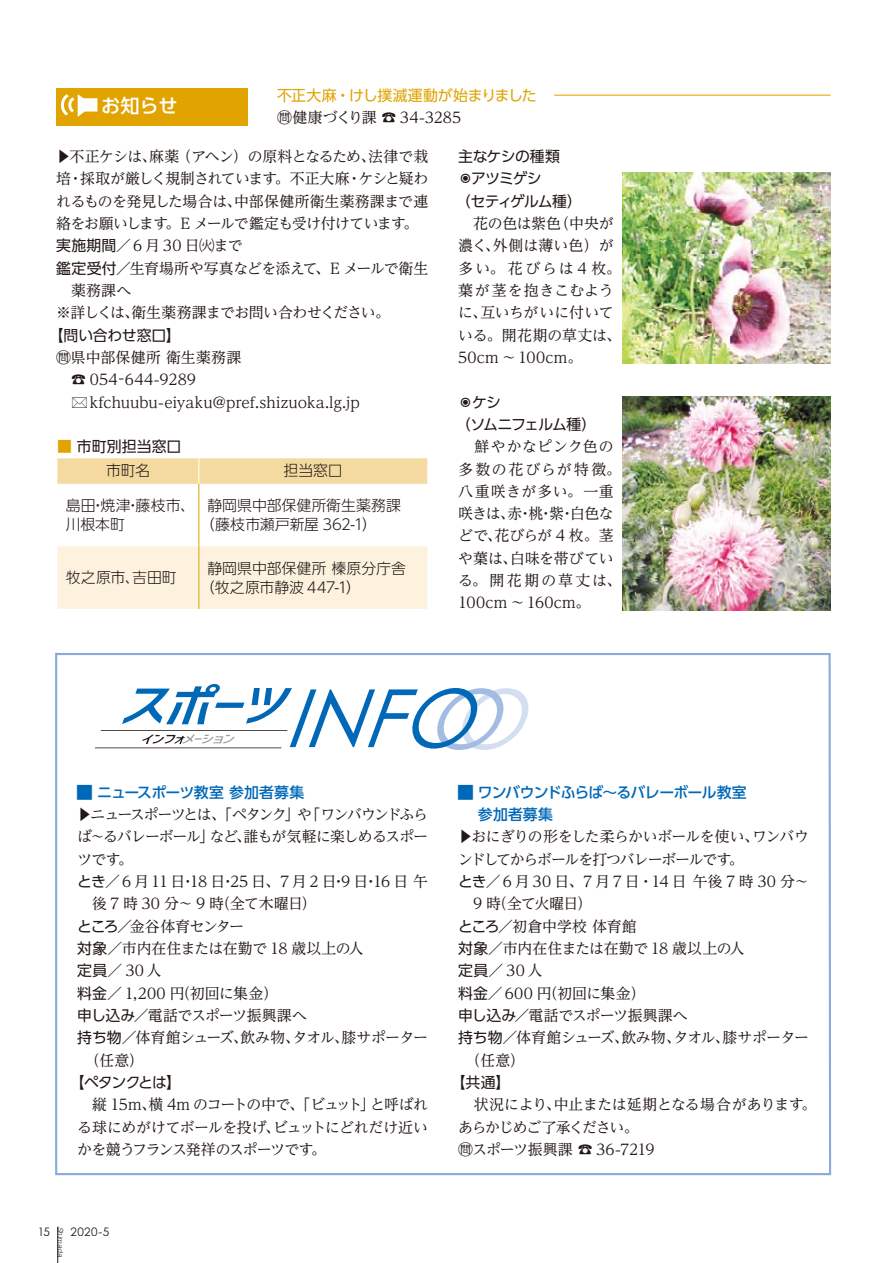
<style>
.page{position:relative;width:893px;height:1263px;background:#fff}
.page>*{position:absolute;margin:0;border:0;box-sizing:border-box;transform-origin:0 0}
.t1{font:italic 80.25px "Century Gothic";color:#0068b7}
.t2{font:500 19.2px "UD Shin Go Pro";color:#fff}
.t3{font:14.85px/22.4px "UD Reimin Pro";letter-spacing:-.02em;color:#221815;text-align:justify}
.t4{font:14.85px/22.4px "UD Reimin Pro";letter-spacing:.01em;color:#221815}
.t5{font:14.85px/22.4px "UD Reimin Pro";letter-spacing:.035em;color:#221815}
.t6{font:300 14.85px/19.2px "UD Shin Go Pro";color:#221815}
.t7{font:14.85px "UD Reimin Pro";letter-spacing:-.05em;color:#221815}
.t8{font:14.85px "UD Reimin Pro";color:#221815}
.t9{font:14.85px/22.4px "UD Shin Go Pro";letter-spacing:-.045em;color:#221815}
.t10{font:14.85px "UD Reimin Pro";letter-spacing:-.11em;color:#221815}
.t11{font:14.85px "UD Reimin Pro";letter-spacing:-.065em;color:#221815}
.t12{font:500 14.85px/22.4px "UD Shin Go Pro";letter-spacing:-.045em;color:#0068b7}
.t13{font:14.85px "UD Reimin Pro";letter-spacing:-.045em;color:#221815}
.t14{font:14.85px "UD Reimin Pro";letter-spacing:.195em;color:#221815}
.t15{font:14.85px/22.4px "UD Reimin Pro";letter-spacing:.015em;color:#221815}
.t16{font:14.85px "UD Reimin Pro";letter-spacing:-.075em;color:#221815}
.t17{font:14.85px "UD Shin Go Pro";letter-spacing:-.015em;color:#e0a300}
.t18{font:500 14.85px "UD Shin Go Pro";letter-spacing:-.025em;color:#0068b7}
.t19{font:14.85px "UD Reimin Pro";letter-spacing:-.08em;color:#221815}
.t20{font:14.85px/22.4px "UD Shin Go Pro";letter-spacing:-.065em;color:#221815}
.t21{font:14.85px "UD Reimin Pro";letter-spacing:.005em;color:#221815}
.t22{font:14.85px/23.4px "UD Shin Go Pro";color:#221815}
.t23{font:14.85px "UD Shin Go Pro";letter-spacing:-.01em;color:#221815}
.t24{font:11.7px "Century Gothic";letter-spacing:.03em;color:#221815}
.t25{font:italic 300 7.5px "Helvetica";color:#221815}
.s1{font-family:"UD Reimin Pro"}
.s2{font-size:14.85px}
.s3{font-family:"UD Shin Go Pro"}
.s4{color:#e0a300}
.s5{font-weight:300}
.s6{font-size:81.9px;color:#a3bce2}
.s7{font-size:81.9px;color:#d3def1}
.s8{font-weight:400}
</style>
<div class="page">
<svg style="left:55px;top:652px;width:777px;height:524px"></svg>
<div style="left:57px;top:546px;width:370px;height:63px;background:#fcf2de"></div>
<svg style="left:57px;top:458px;width:370px;height:26px;background:#f4daa2"></svg>
<hr style="left:199px;top:484px;width:1px;height:62px;background:#e0a300">
<hr style="left:199px;top:546px;width:1px;height:63px;background:#e0a300">
<hr style="left:554px;top:95px;width:277px;height:1px;background:#e0a300">
<div style="left:57px;top:88px;width:191px;height:37px;background:#e0a300"></div>
<svg style="left:61px;top:94px;width:36px;height:23px"></svg>
<img style="left:622px;top:396px;width:208px;height:214px">
<img style="left:622px;top:172px;width:208px;height:192px">
<hr style="left:57px;top:1226px;width:1px;height:37px;background:#221815">
<p class="t17" style="left:277px;top:83px;width:261px">不正大麻・けし撲滅運動が始まりました</p>
<p class="t4" style="left:277px;top:106px;width:186px">問健康づくり課 ☎ 34-3285</p>
<p class="t9" style="left:456px;top:145px;width:128px">主なケシの種類<br><span class="s1">◉</span>アツミゲシ<br>（セティゲルム種）</p>
<p class="t4" style="left:458px;top:212px;width:164px">　花の色は紫色（中央が濃く、外側は薄い色）が多い。花びらは4 枚。葉が茎を抱きこむように、互いちがいに付いている。開花期の草丈は、<br>50cm 〜100cm。</p>
<p class="t20" style="left:456px;top:390px;width:142px">◉ケシ<br>（ソムニフェルム種）</p>
<p class="t5" style="left:458px;top:435px;width:164px;text-indent:16px">鮮やかなピンク色の多数の花びらが特徴。八重咲きが多い。一重咲きは、赤・桃・紫・白色などで、花びらが 4 枚。茎や葉は、白味を帯びている。開花期の草丈は、<br>100cm 〜160cm。</p>
<p class="t2" style="left:57px;top:90px;width:123px"><span class="s2">　　　</span>お知らせ</p>
<p class="t3" style="left:56px;top:145px;width:374px">▶不正ケシは、麻薬（アヘン）の原料となるため、法律で栽</p>
<p class="t7" style="left:56px;top:167px;width:374px">培・採取が厳しく規制されています。不正大麻・ケシと疑わ</p>
<p class="t3" style="left:56px;top:189px;width:374px">れるものを発見した場合は、中部保健所衛生薬務課まで連</p>
<p class="t13" style="left:56px;top:211px;width:364px">絡をお願いします。E メールで鑑定も受け付けています。</p>
<p class="t3" style="left:56px;top:234px;width:188px"><span class="s3">実施期間</span>／6 月 30 日㈫まで</p>
<p class="t3" style="left:56px;top:256px;width:374px"><span class="s3">鑑定受付</span>／生育場所や写真などを添えて、E メールで衛生</p>
<p class="t3" style="left:71px;top:279px;width:62px">薬務課へ</p>
<p class="t3" style="left:56px;top:301px;width:335px">※詳しくは、衛生薬務課までお問い合わせください。</p>
<p class="t23" style="left:49px;top:323px;width:134px">【問い合わせ窓口】</p>
<p class="t15" style="left:71px;top:346px;width:172px;text-indent:-15px">問県中部保健所 衛生薬務課☎ 054-644-9289</p>
<p class="t3" style="left:90px;top:390px;width:271px">kfchuubu-eiyaku@pref.shizuoka.lg.jp</p>
<p class="t22" style="left:106px;top:434px;width:77px;text-indent:-49px"><span class="s4">■</span> 市町別担当窓口<span class="s5">市町名</span></p>
<p class="t6" style="left:283px;top:460px;width:61px">担当窓口</p>
<p class="t6" style="left:66px;top:495px;width:131px">島田・焼津・藤枝市、川根本町</p>
<p class="t6" style="left:200px;top:495px;width:203px;text-indent:7px">静岡県中部保健所衛生薬務課（藤枝市瀬戸新屋 362-1）</p>
<p class="t6" style="left:66px;top:567px;width:112px">牧之原市、吉田町</p>
<p class="t6" style="left:200px;top:558px;width:208px;text-indent:7px">静岡県中部保健所 榛原分庁舎（牧之原市静波 447-1）</p>
<h1 class="t1" style="left:283px;top:669px;width:274px">INFO<span class="s6">O</span><span class="s7">O</span></h1>
<p class="t18" style="left:77px;top:780px;width:228px"><span class="s8">█</span> ニュースポーツ教室 参加者募集</p>
<p class="t10" style="left:77px;top:802px;width:352px">▶ニュースポーツとは、「ペタンク」や「ワンバウンドふら</p>
<p class="t11" style="left:77px;top:825px;width:352px">ば〜るバレーボール」など、誰もが気軽に楽しめるスポー</p>
<p class="t3" style="left:77px;top:847px;width:57px">ツです。</p>
<p class="t3" style="left:77px;top:870px;width:352px"><span class="s3">とき</span>／6 月 11 日・18 日・25 日、7 月 2 日・9 日・16 日 午</p>
<p class="t3" style="left:92px;top:892px;width:226px">後 7 時 30 分〜 9 時（全て木曜日）</p>
<p class="t3" style="left:77px;top:914px;width:168px"><span class="s3">ところ</span>／金谷体育センター</p>
<p class="t3" style="left:77px;top:937px;width:288px"><span class="s3">対象</span>／市内在住または在勤で 18 歳以上の人</p>
<p class="t3" style="left:77px;top:959px;width:86px"><span class="s3">定員</span>／ 30人</p>
<p class="t8" style="left:77px;top:981px;width:202px"><span class="s3">料金</span>／ 1,200 円（初回に集金）</p>
<p class="t3" style="left:77px;top:1004px;width:231px"><span class="s3">申し込み</span>／電話でスポーツ振興課へ</p>
<p class="t3" style="left:77px;top:1026px;width:352px"><span class="s3">持ち物</span>／体育館シューズ、飲み物、タオル、膝サポーター</p>
<p class="t3" style="left:85px;top:1048px;width:61px">（任意）</p>
<p class="t9" style="left:70px;top:1071px;width:113px"><span class="s1">【</span>ペタンクとは<span class="s1">】</span></p>
<p class="t3" style="left:77px;top:1093px;width:352px">　縦 15m、横 4m のコートの中で、「ビュット」と呼ばれる球にめがけてボールを投げ、ビュットにどれだけ近いかを競うフランス発祥のスポーツです。</p>
<p class="t12" style="left:458px;top:780px;width:290px"><span class="s8">█</span> ワンバウンドふらば〜るバレーボール教室　 参加者募集</p>
<p class="t3" style="left:458px;top:825px;width:352px">▶おにぎりの形をした柔らかいボールを使い、ワンバウ</p>
<p class="t16" style="left:458px;top:847px;width:287px">ンドしてからボールを打つバレーボールです。</p>
<p class="t14" style="left:458px;top:869px;width:352px"><span class="s3">とき</span>／6月30日、7月7日・14日 午後7時30 分〜</p>
<p class="t3" style="left:473px;top:892px;width:120px">9 時（全て火曜日）</p>
<p class="t21" style="left:458px;top:914px;width:180px"><span class="s3">ところ</span>／初倉中学校 体育館</p>
<p class="t3" style="left:458px;top:937px;width:288px"><span class="s3">対象</span>／市内在住または在勤で 18 歳以上の人</p>
<p class="t3" style="left:458px;top:959px;width:86px"><span class="s3">定員</span>／ 30人</p>
<p class="t8" style="left:458px;top:981px;width:189px"><span class="s3">料金</span>／600 円（初回に集金）</p>
<p class="t3" style="left:458px;top:1004px;width:231px"><span class="s3">申し込み</span>／電話でスポーツ振興課へ</p>
<p class="t3" style="left:458px;top:1026px;width:352px"><span class="s3">持ち物</span>／体育館シューズ、飲み物、タオル、膝サポーター</p>
<p class="t3" style="left:466px;top:1048px;width:61px">（任意）</p>
<p class="t3" style="left:451px;top:1071px;width:61px">【<span class="s3">共通</span>】</p>
<p class="t3" style="left:458px;top:1093px;width:360px">　状況により、中止または延期となる場合があります。</p>
<p class="t19" style="left:458px;top:1115px;width:182px">あらかじめご了承ください。</p>
<p class="t7" style="left:458px;top:1137px;width:198px">問スポーツ振興課 ☎ 36-7219</p>
<p class="t24" style="left:37px;top:1224px;width:14px">15</p>
<p class="t24" style="left:71px;top:1224px;width:40px">2020-5</p>
<p class="t25" style="left:67px;top:1227px;width:32px;rotate:90deg">Shimada</p>
</div>
